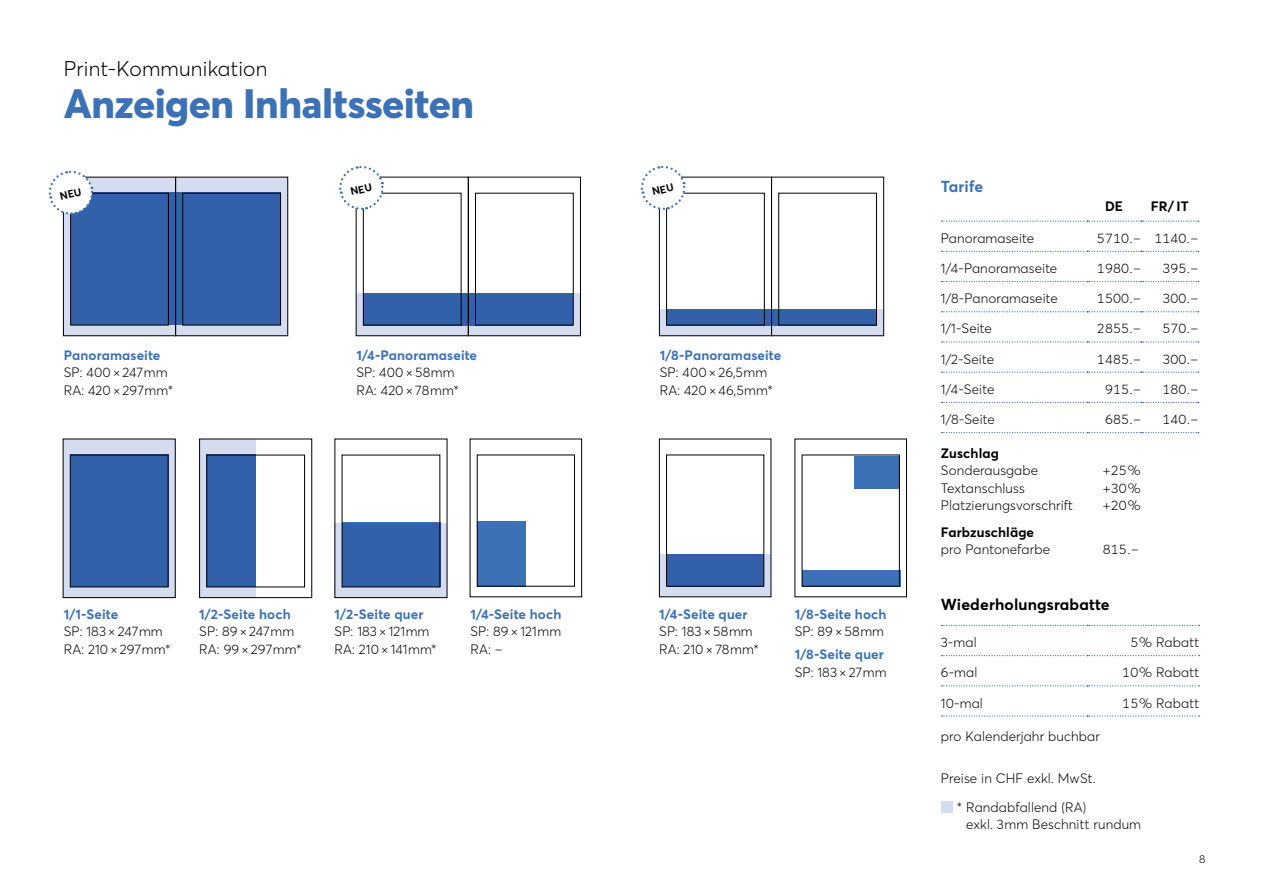
<style>
.page{position:relative;width:1263px;height:893px;background:#fff}
.page>*{position:absolute;margin:0;border:0;box-sizing:border-box;transform-origin:0 0}
.t1{font:800 40.5px "Averta";letter-spacing:-.01em;color:#3c71b6}
.t2{font:300 21px "Averta";letter-spacing:.01em;color:#000}
.t3{font:700 15.75px "Averta";letter-spacing:.01em;color:#000}
.t4{font:700 15.75px "Averta";letter-spacing:.01em;color:#3c71b6}
.t5{font:300 13.5px/17.5px "Averta";letter-spacing:.01em;color:#000}
.t6{font:700 13.5px "Averta";letter-spacing:.01em;color:#3c71b6}
.t7{font:700 13.5px "Averta";letter-spacing:.01em;color:#000}
.t8{font:300 11.25px "Averta";color:#000}
</style>
<div class="page">
<svg style="left:475px;top:193px;width:98px;height:100px"></svg>
<div style="left:468px;top:177px;width:113px;height:159px;border:1px solid #000"></div>
<svg style="left:778px;top:193px;width:99px;height:116px"></svg>
<div style="left:771px;top:177px;width:113px;height:159px;border:1px solid #000"></div>
<svg style="left:666px;top:455px;width:98px;height:99px"></svg>
<div style="left:659px;top:439px;width:112px;height:158px;border:1px solid #000"></div>
<svg style="left:802px;top:455px;width:98px;height:115px"></svg>
<div style="left:795px;top:439px;width:112px;height:158px;border:1px solid #000"></div>
<div style="left:941px;top:801px;width:12px;height:12px;background:#d6dcef"></div>
<div style="left:63px;top:177px;width:113px;height:159px;background:#d6dcef"></div>
<div style="left:176px;top:177px;width:112px;height:159px;background:#d6dcef"></div>
<div style="left:659px;top:554px;width:112px;height:43px;background:#d6dcef"></div>
<div style="left:356px;top:293px;width:225px;height:43px;background:#d6dcef"></div>
<div style="left:659px;top:309px;width:225px;height:27px;background:#d6dcef"></div>
<div style="left:71px;top:193px;width:210px;height:132px;background:#3261aa"></div>
<svg style="left:477px;top:455px;width:98px;height:131px"></svg>
<div style="left:470px;top:439px;width:112px;height:158px;border:1px solid #000"></div>
<div style="left:477px;top:521px;width:49px;height:66px;background:#3c71b6"></div>
<div style="left:854px;top:456px;width:45px;height:32px;background:#3c71b6"></div>
<div style="left:667px;top:554px;width:96px;height:32px;background:#3261aa"></div>
<svg style="left:364px;top:293px;width:209px;height:33px;background:#2e5a9e"></svg>
<svg style="left:666px;top:309px;width:210px;height:17px;background:#2d5799"></svg>
<div style="left:802px;top:570px;width:98px;height:16px;background:#3c71b6"></div>
<div style="left:63px;top:439px;width:112px;height:159px;background:#d6dcef"></div>
<div style="left:70px;top:454px;width:99px;height:133px;background:#3261aa"></div>
<svg style="left:342px;top:455px;width:98px;height:68px"></svg>
<div style="left:335px;top:523px;width:112px;height:75px;background:#d6dcef"></div>
<div style="left:342px;top:523px;width:98px;height:64px;background:#3261aa"></div>
<svg style="left:256px;top:455px;width:49px;height:132px"></svg>
<div style="left:199px;top:439px;width:57px;height:159px;background:#d6dcef"></div>
<div style="left:206px;top:454px;width:50px;height:133px;background:#3261aa"></div>
<svg style="left:941px;top:221px;width:258px;height:1px"></svg>
<svg style="left:941px;top:251px;width:258px;height:1px"></svg>
<svg style="left:941px;top:281px;width:258px;height:1px"></svg>
<svg style="left:941px;top:311px;width:258px;height:1px"></svg>
<svg style="left:941px;top:341px;width:258px;height:2px"></svg>
<svg style="left:941px;top:372px;width:258px;height:1px"></svg>
<svg style="left:941px;top:402px;width:258px;height:1px"></svg>
<svg style="left:941px;top:432px;width:258px;height:1px"></svg>
<svg style="left:941px;top:625px;width:258px;height:1px"></svg>
<svg style="left:941px;top:655px;width:258px;height:1px"></svg>
<svg style="left:941px;top:685px;width:258px;height:1px"></svg>
<svg style="left:941px;top:715px;width:258px;height:2px"></svg>
<svg style="left:48px;top:170px;width:121px;height:155px"></svg>
<svg style="left:339px;top:165px;width:122px;height:160px"></svg>
<svg style="left:640px;top:165px;width:125px;height:160px"></svg>
<h2 class="t2" style="left:64px;top:54px;width:205px">Print-Kommunikation</h2>
<h1 class="t1" style="left:64px;top:75px;width:412px">Anzeigen Inhaltsseiten</h1>
<p class="t6" style="left:64px;top:345px;width:98px">Panoramaseite</p>
<p class="t5" style="left:64px;top:363px;width:111px">SP: 400 × 247 mm<br>RA: 420 × 297 mm*</p>
<p class="t6" style="left:356px;top:345px;width:122px">1/4-Panoramaseite</p>
<p class="t5" style="left:356px;top:363px;width:104px">SP: 400 × 58 mm<br>RA: 420 × 78 mm*</p>
<p class="t6" style="left:64px;top:604px;width:56px">1/1-Seite</p>
<p class="t5" style="left:64px;top:622px;width:108px">SP: 183 × 247 mm<br>RA: 210 × 297 mm*</p>
<p class="t6" style="left:199px;top:604px;width:93px">1/2-Seite hoch</p>
<p class="t5" style="left:199px;top:622px;width:104px">SP: 89 × 247 mm<br>RA: 99 × 297 mm*</p>
<p class="t6" style="left:335px;top:604px;width:90px">1/2-Seite quer</p>
<p class="t5" style="left:335px;top:622px;width:104px">SP: 183 × 121 mm<br>RA: 210 × 141 mm*</p>
<p class="t6" style="left:470px;top:604px;width:92px">1/4-Seite hoch</p>
<p class="t5" style="left:470px;top:622px;width:92px">SP: 89 × 121 mm<br>RA: –</p>
<p class="t6" style="left:660px;top:345px;width:123px">1/8-Panoramaseite</p>
<p class="t5" style="left:660px;top:363px;width:115px">SP: 400 × 26,5 mm<br>RA: 420 × 46,5 mm*</p>
<p class="t6" style="left:659px;top:604px;width:90px">1/4-Seite quer</p>
<p class="t5" style="left:659px;top:622px;width:101px">SP: 183 × 58 mm<br>RA: 210 × 78 mm*</p>
<p class="t6" style="left:795px;top:604px;width:93px">1/8-Seite hoch</p>
<p class="t5" style="left:795px;top:622px;width:91px">SP: 89 × 58 mm</p>
<p class="t6" style="left:795px;top:645px;width:91px">1/8-Seite quer</p>
<p class="t5" style="left:795px;top:663px;width:93px">SP: 183 × 27 mm</p>
<p class="t4" style="left:941px;top:176px;width:44px">Tarife</p>
<p class="t7" style="left:1105px;top:197px;width:20px">DE</p>
<p class="t7" style="left:1151px;top:197px;width:40px">FR / IT</p>
<p class="t5" style="left:941px;top:229px;width:95px">Panoramaseite</p>
<p class="t5" style="left:1097px;top:229px;width:103px">5710.– 1140.–</p>
<p class="t5" style="left:941px;top:259px;width:118px">1/4-Panoramaseite</p>
<p class="t5" style="left:1097px;top:259px;width:46px">1980.–</p>
<p class="t5" style="left:1162px;top:259px;width:38px">395.–</p>
<p class="t5" style="left:941px;top:289px;width:118px">1/8-Panoramaseite</p>
<p class="t5" style="left:1097px;top:289px;width:46px">1500.–</p>
<p class="t5" style="left:1162px;top:289px;width:38px">300.–</p>
<p class="t5" style="left:941px;top:319px;width:53px">1/1-Seite</p>
<p class="t5" style="left:1097px;top:319px;width:46px">2855.–</p>
<p class="t5" style="left:1162px;top:319px;width:38px">570.–</p>
<p class="t5" style="left:941px;top:350px;width:55px">1/2-Seite</p>
<p class="t5" style="left:1097px;top:350px;width:46px">1485.–</p>
<p class="t5" style="left:1162px;top:350px;width:38px">300.–</p>
<p class="t5" style="left:941px;top:380px;width:55px">1/4-Seite</p>
<p class="t5" style="left:1105px;top:380px;width:38px">915.–</p>
<p class="t5" style="left:1162px;top:380px;width:38px">180.–</p>
<p class="t5" style="left:941px;top:410px;width:56px">1/8-Seite</p>
<p class="t5" style="left:1105px;top:410px;width:38px">685.–</p>
<p class="t5" style="left:1162px;top:410px;width:38px">140.–</p>
<p class="t7" style="left:941px;top:443px;width:60px">Zuschlag</p>
<p class="t5" style="left:941px;top:461px;width:99px">Sonderausgabe</p>
<p class="t5" style="left:1103px;top:461px;width:39px">+25%</p>
<p class="t5" style="left:941px;top:479px;width:85px">Textanschluss</p>
<p class="t5" style="left:1103px;top:479px;width:40px">+30 %</p>
<p class="t5" style="left:941px;top:496px;width:134px">Platzierungsvorschrift</p>
<p class="t5" style="left:1103px;top:496px;width:40px">+20 %</p>
<p class="t7" style="left:941px;top:522px;width:95px">Farbzuschläge</p>
<p class="t5" style="left:941px;top:540px;width:111px">pro Pantonefarbe</p>
<p class="t5" style="left:1103px;top:540px;width:38px">815.–</p>
<p class="t3" style="left:941px;top:594px;width:170px">Wiederholungsrabatte</p>
<p class="t5" style="left:941px;top:633px;width:37px">3-mal</p>
<p class="t5" style="left:1130px;top:633px;width:70px">5% Rabatt</p>
<p class="t5" style="left:941px;top:663px;width:38px">6-mal</p>
<p class="t5" style="left:1122px;top:663px;width:78px">10% Rabatt</p>
<p class="t5" style="left:941px;top:693px;width:43px">10-mal</p>
<p class="t5" style="left:1122px;top:693px;width:78px">15% Rabatt</p>
<p class="t5" style="left:941px;top:727px;width:161px">pro Kalenderjahr buchbar</p>
<p class="t5" style="left:941px;top:763px;width:156px;line-height:29.1px;text-align:center">Preise in CHF exkl. MwSt. * Randabfallend (RA)</p>
<p class="t5" style="left:966px;top:815px;width:176px">exkl. 3 mm Beschnitt rundum</p>
<p class="t8" style="left:1199px;top:851px;width:8px">8</p>
</div>
